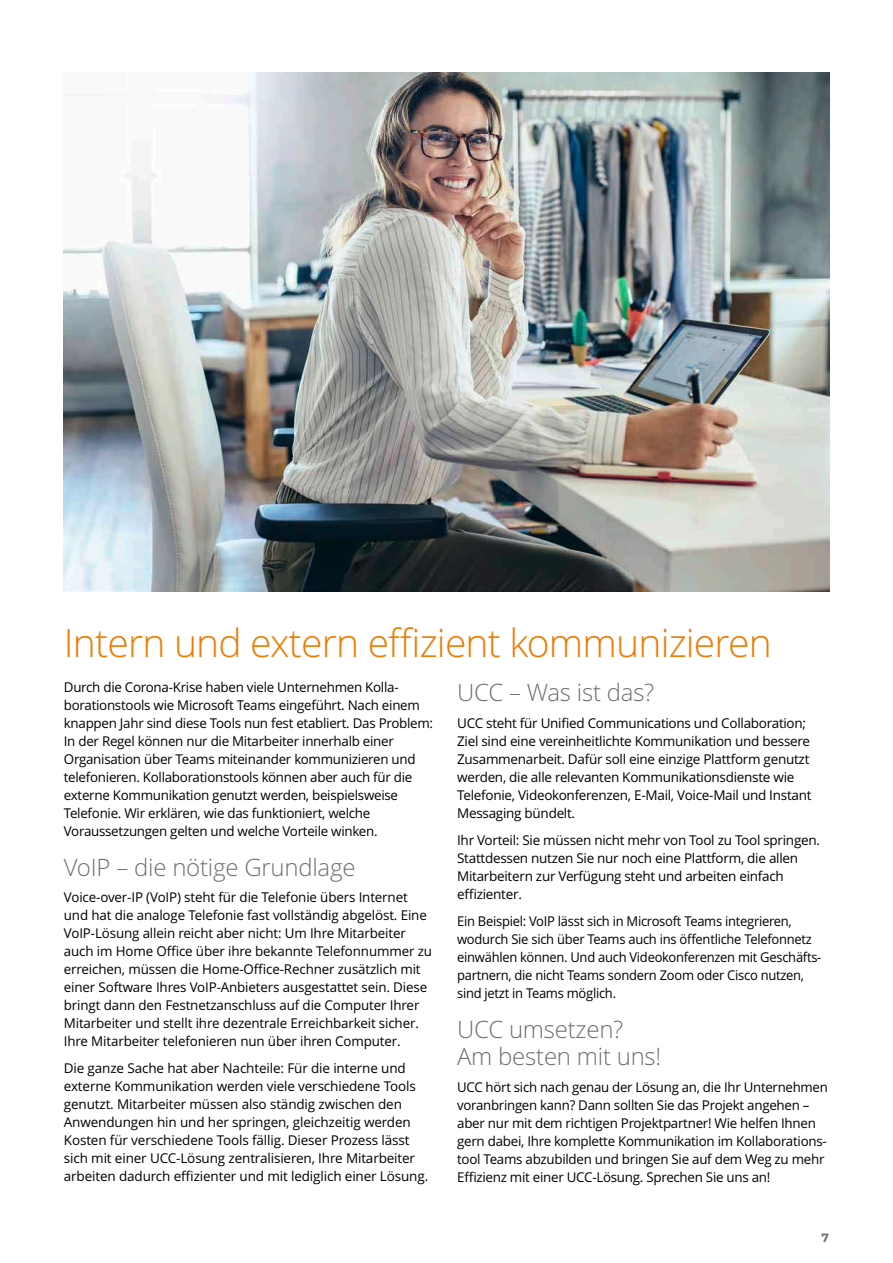
<style>
.page{position:relative;width:893px;height:1263px;background:#fff}
.page>*{position:absolute;margin:0;border:0;box-sizing:border-box;transform-origin:0 0}
.t1{font:300 39px "Open Sans";letter-spacing:-.02em;color:#ef7b00}
.t2{font:300 24px/27px "Open Sans";letter-spacing:-.01em;color:#6e6e6e}
.t3{font:13.5px/18px "Open Sans";letter-spacing:-.02em;color:#000}
.t4{font:13.5px/18px "Open Sans";letter-spacing:-.02em;color:#000;scale:.96 1}
.t5{font:700 12px "Montserrat";color:#6e6e6e}
</style>
<div class="page">
<img style="left:64px;top:72px;width:765px;height:519px">
<h1 class="t1" style="left:64px;top:616px;width:709px">Intern und extern effizient kommunizieren</h1>
<p class="t3" style="left:64px;top:678px;width:371px">Durch die Corona-Krise haben viele Unternehmen Kolla&shy;borationstools wie Microsoft Teams eingeführt. Nach einem knappen Jahr sind diese Tools nun fest etabliert. Das Problem:<br>In der Regel können nur die Mitarbeiter innerhalb einer Organisation über Teams miteinander kommunizieren und telefonieren. Kollaborationstools können aber auch für die externe Kommunikation genutzt werden, beispielsweise Telefonie. Wir erklären, wie das funktioniert, welche Voraussetzungen gelten und welche Vorteile winken.</p>
<h2 class="t2" style="left:64px;top:853px;width:293px">VoIP – die nötige Grundlage</h2>
<p class="t3" style="left:64px;top:888px;width:370px">Voice-over-IP (VoIP) steht für die Telefonie übers Internet und hat die analoge Telefonie fast vollständig abgelöst. Eine VoIP-Lösung allein reicht aber nicht: Um Ihre Mitarbeiter auch im Home Office über ihre bekannte Telefonnummer zu erreichen, müssen die Home-Office-Rechner zusätzlich mit einer Software Ihres VoIP-Anbieters ausgestattet sein. Diese bringt dann den Festnetzanschluss auf die Computer Ihrer Mitarbeiter und stellt ihre dezentrale Erreichbarkeit sicher.<br>Ihre Mitarbeiter telefonieren nun über ihren Computer.</p>
<p class="t3" style="left:64px;top:1059px;width:366px">Die ganze Sache hat aber Nachteile: Für die interne und externe Kommunikation werden viele verschiedene Tools genutzt. Mitarbeiter müssen also ständig zwischen den Anwendungen hin und her springen, gleichzeitig werden Kosten für verschiedene Tools fällig. Dieser Prozess lässt sich mit einer UCC-Lösung zentralisieren, Ihre Mitarbeiter arbeiten dadurch effizienter und mit lediglich einer Lösung.</p>
<h2 class="t2" style="left:457px;top:678px;width:199px">UCC – Was ist das?</h2>
<p class="t3" style="left:457px;top:713px;width:356px">UCC steht für Unified Communications und Collaboration; Ziel sind eine vereinheitlichte Kommunikation und bessere Zusammenarbeit. Dafür soll eine einzige Plattform genutzt werden, die alle relevanten Kommunikationsdienste wie Telefonie, Videokonferenzen, E-Mail, Voice-Mail und Instant Messaging bündelt.</p>
<p class="t3" style="left:457px;top:831px;width:364px">Ihr Vorteil: Sie müssen nicht mehr von Tool zu Tool springen.<br>Stattdessen nutzen Sie nur noch eine Plattform, die allen Mitarbeitern zur Verfügung steht und arbeiten einfach effizienter.</p>
<p class="t4" style="left:457px;top:912px;width:381px">Ein Beispiel: VoIP lässt sich in Microsoft Teams integrieren, wodurch Sie sich über Teams auch ins öffentliche Telefonnetz einwählen können. Und auch Videokonferenzen mit Geschäfts&shy;partnern, die nicht Teams sondern Zoom oder Cisco nutzen, sind jetzt in Teams möglich.</p>
<h2 class="t2" style="left:457px;top:1015px;width:206px">UCC umsetzen?<br>Am besten mit uns!</h2>
<p class="t3" style="left:457px;top:1077px;width:372px">UCC hört sich nach genau der Lösung an, die Ihr Unternehmen voranbringen kann? Dann sollten Sie das Projekt angehen – aber nur mit dem richtigen Projektpartner! Wie helfen Ihnen gern dabei, Ihre komplette Kommunikation im Kollaborations&shy;tool Teams abzubilden und bringen Sie auf dem Weg zu mehr Effizienz mit einer UCC-Lösung. Sprechen Sie uns an!</p>
<p class="t5" style="left:822px;top:1229px;width:9px">7</p>
</div>
